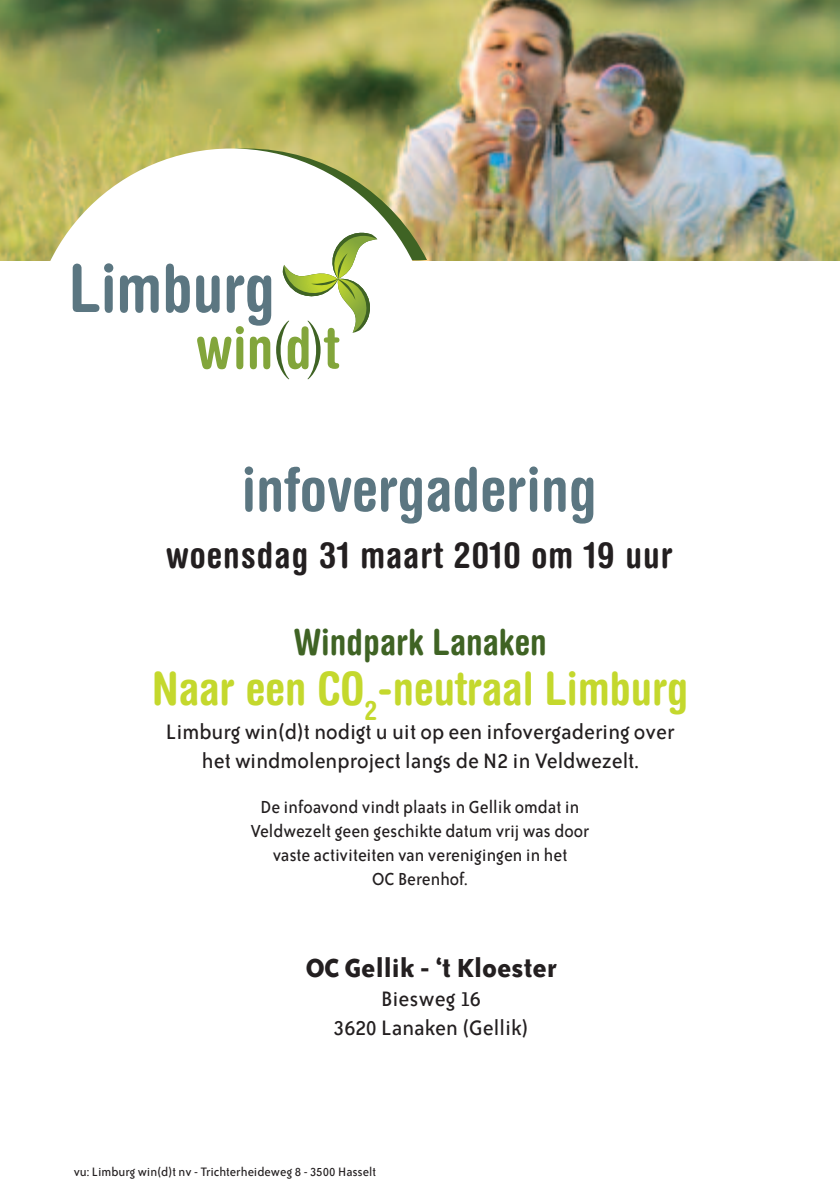
<style>
.page{position:relative;width:840px;height:1191px;background:#fff}
.page>*{position:absolute;margin:0;border:0;box-sizing:border-box;transform-origin:0 0}
.t1{font:700 condensed 60.4px "Helvetica Rounded LT";color:#5b7681}
.t2{font:700 condensed 46px "Helvetica Rounded LT";color:#c4d82d}
.t3{font:700 condensed 36px "Helvetica Rounded LT";letter-spacing:.03em;color:#231f20}
.t4{font:700 condensed 36px "Helvetica Rounded LT";color:#3f6324}
.t5{font:700 30px "Bailey Sans ITC";color:#231f20}
.t6{font:24px/28.8px "Bailey Sans ITC";color:#231f20;text-align:center}
.t7{font:20px/24px "Bailey Sans ITC";color:#231f20;text-align:center}
.t8{font:14px "Bailey Sans ITC";color:#231f20}
</style>
<div class="page">
<img style="left:0;top:0;width:839px;height:261px">
<svg style="left:66px;top:148px;width:361px;height:112px;background:#b3b26d"></svg>
<div style="left:29px;top:148px;width:404px;height:404px;background:#fff;border-radius:50%"></div>
<svg style="left:73px;top:263px;width:40px;height:50px"></svg>
<svg style="left:120px;top:275px;width:39px;height:38px"></svg>
<svg style="left:166px;top:264px;width:24px;height:49px"></svg>
<svg style="left:196px;top:232px;width:181px;height:147px"></svg>
<h1 class="t1" style="left:241px;top:453px;width:356px">infovergadering</h1>
<h3 class="t3" style="left:166px;top:533px;width:508px">woensdag 31 maart 2010 om 19 uur</h3>
<h3 class="t4" style="left:294px;top:620px;width:254px">Windpark Lanaken</h3>
<h2 class="t2" style="left:152px;top:660px;width:537px">Naar een CO<sub>2</sub>-neutraal Limburg</h2>
<p class="t6" style="left:166px;top:718px;width:510px">Limburg win(d)t nodigt u uit op een infovergadering over het windmolenproject langs de N2 in Veldwezelt.</p>
<p class="t7" style="left:250px;top:795px;width:340px">De infoavond vindt plaats in Gellik omdat in Veldwezelt geen geschikte datum vrij was door vaste activiteiten van verenigingen in het<br>OC Berenhof.</p>
<h3 class="t5" style="left:305px;top:951px;width:252px">OC Gellik - ‘t Kloester</h3>
<p class="t6" style="left:333px;top:984px;width:197px">Biesweg 16<br>3620 Lanaken (Gellik)</p>
<p class="t8" style="left:74px;top:1164px;width:303px">vu: Limburg win(d)t nv - Trichterheideweg 8 - 3500 Hasselt</p>
</div>
